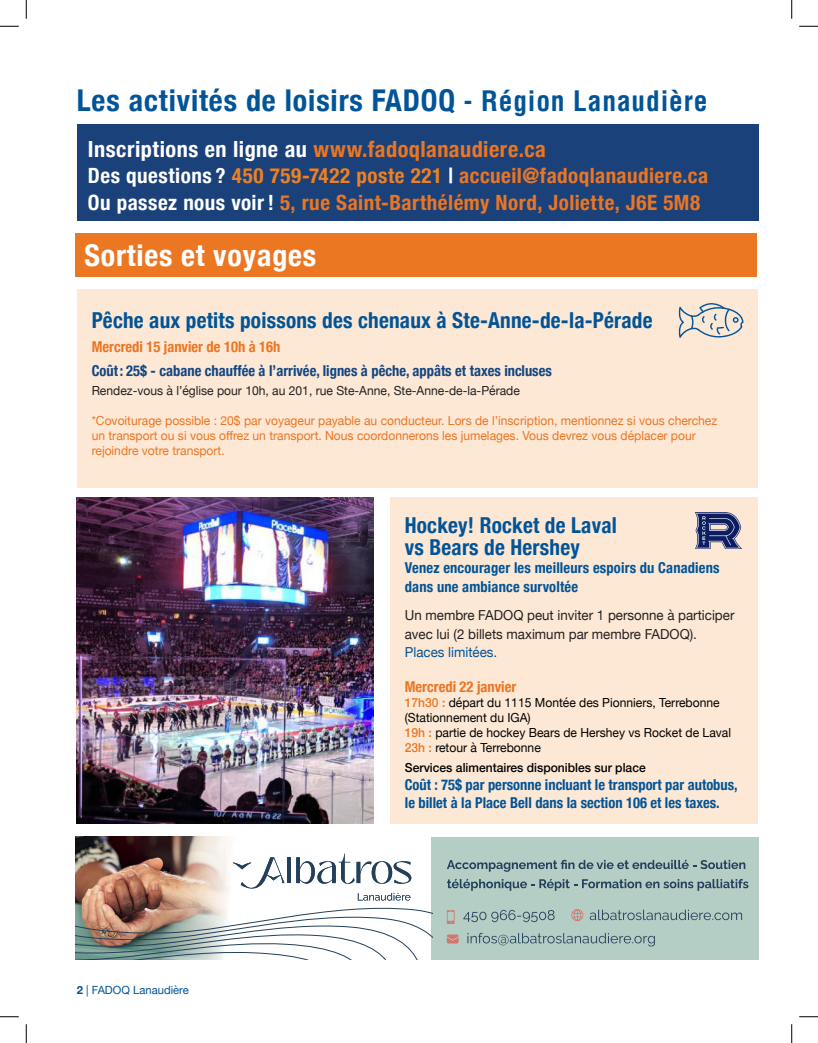
<style>
.page{position:relative;width:818px;height:1043px;background:#fff}
.page>*{position:absolute;margin:0;border:0;box-sizing:border-box;transform-origin:0 0}
.Titre_30_pt{font:700 condensed 30px "Helvetica Neue";letter-spacing:.03em;color:#015497}
.Titre_30_pt-2{font:700 condensed 30px "Helvetica Neue";letter-spacing:.025em;color:#fff}
.Sous_titre{font:700 condensed 22.25px "Helvetica Neue";letter-spacing:.025em;color:#ea7623}
.Titre_30_pt-3{font:700 condensed 22px "Helvetica Neue";letter-spacing:.01em;color:#015497}
.Texte_Courant{font:700 condensed 22px/21.2px "Helvetica Neue";letter-spacing:.01em;color:#015497}
.Sous_titre-2{font:700 condensed 21px "Helvetica Neue";letter-spacing:.025em;color:#ea7623}
.Texte_Courant-2{font:700 condensed 15px/18.8px "Helvetica Neue";color:#015497}
.Titre_30_pt-4{font:700 condensed 15px "Helvetica Neue";color:#124683}
.Titre_30_pt-5{font:700 condensed 15px "Helvetica Neue";color:#ea7623}
.Texte_Courant-3{font:700 condensed 15px "Helvetica Neue";color:#ea7623}
.Titre_30_pt-6{font:13.75px/18.8px "Helvetica Neue";color:#231f20}
.Titre_30_pt-7{font:12.5px/15px "Helvetica Neue";color:#ea7623}
.Texte_Courant-4{font:12.5px/15px "Helvetica Neue";color:#000}
.Titre_30_pt-8{font:12.5px "Helvetica Neue";color:#231f20}
.Texte_Courant-5{font:500 12.5px "Helvetica Neue";color:#000}
.t1{font:11.25px "Helvetica Neue";color:#015497}
.s1{font-family:"Helvetica";font-size:27.5px}
.s2{color:#fff}
.s3{color:#ee8022}
.s4{font-weight:700}
.s5{color:#015497}
.s6{font-weight:500;color:#ea7623}
</style>
<div class="page">
<div style="left:77px;top:124px;width:681px;height:97px;background:#1a417a"></div>
<div style="left:77px;top:289px;width:680px;height:199px;background:#fde8d5"></div>
<div style="left:390px;top:497px;width:367px;height:326px;background:#fde8d5"></div>
<img style="left:77px;top:497px;width:297px;height:326px">
<div style="left:75px;top:233px;width:682px;height:44px;background:#ec7723"></div>
<img style="left:76px;top:836px;width:154px;height:17px">
<div style="left:431px;top:836px;width:327px;height:123px;background:#b4cdc5"></div>
<svg style="left:447px;top:859px;width:298px;height:12px"></svg>
<svg style="left:447px;top:879px;width:301px;height:11px"></svg>
<svg style="left:463px;top:909px;width:91px;height:13px"></svg>
<svg style="left:447px;top:910px;width:7px;height:14px"></svg>
<svg style="left:589px;top:909px;width:153px;height:11px"></svg>
<svg style="left:571px;top:909px;width:12px;height:12px"></svg>
<svg style="left:467px;top:932px;width:187px;height:14px"></svg>
<svg style="left:447px;top:934px;width:11px;height:9px"></svg>
<img style="left:76px;top:853px;width:356px;height:106px">
<img style="left:695px;top:512px;width:46px;height:36px">
<svg style="left:678px;top:303px;width:65px;height:35px"></svg>
<svg style="left:0;top:25px;width:19px;height:2px"></svg>
<svg style="left:799px;top:25px;width:19px;height:2px"></svg>
<svg style="left:0;top:1016px;width:19px;height:1px"></svg>
<svg style="left:799px;top:1016px;width:19px;height:1px"></svg>
<svg style="left:25px;top:0;width:2px;height:19px"></svg>
<svg style="left:25px;top:1024px;width:2px;height:18px"></svg>
<svg style="left:791px;top:0;width:1px;height:19px"></svg>
<svg style="left:791px;top:1024px;width:1px;height:18px"></svg>
<p class="Titre_30_pt" style="left:77px;top:76px;width:632px">Les activités de loisirs FADOQ <span class="s1">- Région Lanaudière</span></p>
<p class="Sous_titre" style="left:88px;top:131px;width:459px"><span class="s2">Inscriptions en ligne au</span> www.fadoqlanaudiere.ca</p>
<p class="Sous_titre-2" style="left:88px;top:158px;width:622px"><span class="s2">Des questions ?</span> <span class="s3">450 759-7422 poste 221</span> <span class="s2">|</span> accueil@fadoqlanaudiere.ca</p>
<p class="Sous_titre-2" style="left:88px;top:185px;width:613px"><span class="s2">Ou passez nous voir !</span> 5, rue Saint-Barthélémy Nord, Joliette, J6E 5M8</p>
<p class="Titre_30_pt-2" style="left:85px;top:231px;width:233px">Sorties et voyages</p>
<p class="Titre_30_pt-3" style="left:92px;top:302px;width:562px">Pêche aux petits poissons des chenaux à Ste-Anne-de-la-Pérade</p>
<p class="Titre_30_pt-5" style="left:92px;top:334px;width:190px">Mercredi 15 janvier de 10h à 16h</p>
<p class="Titre_30_pt-4" style="left:92px;top:358px;width:461px">Coût: 25$ - cabane chauffée à l’arrivée, lignes à pêche, appâts et taxes incluses</p>
<p class="Titre_30_pt-8" style="left:92px;top:381px;width:429px">Rendez-vous à l’église pour 10h, au 201, rue Ste-Anne, Ste-Anne-de-la-Pérade</p>
<p class="Titre_30_pt-7" style="left:92px;top:414px;width:627px">*Covoiturage possible : 20$ par voyageur payable au conducteur. Lors de l’inscription, mentionnez si vous cherchez un transport ou si vous offrez un transport. Nous coordonnerons les jumelages. Vous devrez vous déplacer pour rejoindre votre transport.</p>
<p class="t1" style="left:77px;top:981px;width:113px"><span class="s4">2</span> | FADOQ Lanaudière</p>
<p class="Texte_Courant" style="left:405px;top:513px;width:213px">Hockey! Rocket de Laval vs Bears de Hershey</p>
<p class="Texte_Courant-2" style="left:405px;top:557px;width:316px">Venez encourager les meilleurs espoirs du Canadiens dans une ambiance survoltée</p>
<p class="Titre_30_pt-6" style="left:405px;top:606px;width:331px">Un membre FADOQ peut inviter 1 personne à participer avec lui (2 billets maximum par membre FADOQ).<br><span class="s5">Places limitées.</span></p>
<p class="Texte_Courant-3" style="left:405px;top:673px;width:113px">Mercredi 22 janvier</p>
<p class="Texte_Courant-4" style="left:405px;top:695px;width:328px"><span class="s6">17h30 :</span> départ du 1115 Montée des Pionniers, Terrebonne (Stationnement du IGA)<br><span class="s6">19h :</span> partie de hockey Bears de Hershey vs Rocket de Laval <span class="s6">23h :</span> retour à Terrebonne</p>
<p class="Texte_Courant-5" style="left:405px;top:758px;width:242px">Services alimentaires disponibles sur place</p>
<p class="Texte_Courant-2" style="left:405px;top:775px;width:334px;line-height:18px">Coût : 75$ par personne incluant le transport par autobus, le billet à la Place Bell dans la section 106 et les taxes.</p>
</div>
